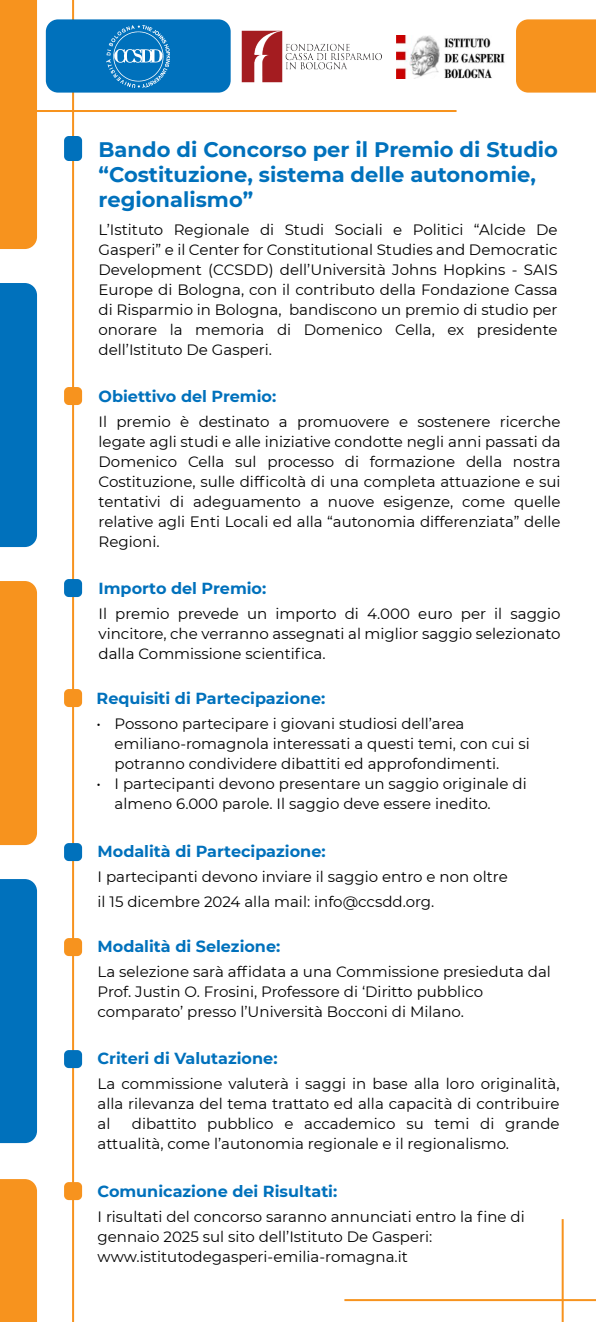
<style>
.page{position:relative;width:596px;height:1322px;background:#fff}
.page>*{position:absolute;margin:0;border:0;box-sizing:border-box;transform-origin:0 0}
.t1{font:700 21px/25.2px "Montserrat";color:#0071bc}
.t2{font:700 16px "Montserrat";color:#0071bc}
.t3{font:15px/20px "Montserrat";color:#000;text-align:justify}
.t4{font:15px/20px "Montserrat";color:#020202}
</style>
<div class="page">
<div style="left:0;top:0;width:37px;height:249px;background:#f7931e"></div>
<div style="left:0;top:581px;width:37px;height:264px;background:#f7931e"></div>
<div style="left:0;top:1179px;width:37px;height:143px;background:#f7931e"></div>
<div style="left:0;top:283px;width:37px;height:264px;background:#0071bc"></div>
<div style="left:0;top:879px;width:37px;height:264px;background:#0071bc"></div>
<hr style="left:72px;top:0;width:2px;height:1322px;background:#f7931e">
<hr style="left:561px;top:1219px;width:2px;height:103px;background:#f7931e">
<hr style="left:344px;top:1299px;width:251px;height:2px;background:#f7931e">
<hr style="left:0;top:110px;width:456px;height:2px;background:#f7931e">
<div style="left:516px;top:19px;width:79px;height:74px;background:#f7931e"></div>
<div style="left:46px;top:19px;width:184px;height:74px;background:#0071bc;border-radius:12px"></div>
<div style="left:64px;top:387px;width:18px;height:18px;background:#f7931e;border-radius:5px"></div>
<div style="left:64px;top:689px;width:18px;height:18px;background:#f7931e;border-radius:5px"></div>
<div style="left:64px;top:938px;width:18px;height:18px;background:#f7931e;border-radius:5px"></div>
<div style="left:64px;top:1182px;width:18px;height:18px;background:#f7931e;border-radius:5px"></div>
<div style="left:64px;top:136px;width:18px;height:25px;background:#0071bc;border-radius:5px"></div>
<div style="left:64px;top:579px;width:18px;height:18px;background:#0071bc;border-radius:5px"></div>
<div style="left:64px;top:843px;width:18px;height:18px;background:#0071bc;border-radius:5px"></div>
<div style="left:64px;top:1050px;width:18px;height:18px;background:#0071bc;border-radius:5px"></div>
<img style="left:241px;top:30px;width:141px;height:52px">
<img style="left:396px;top:35px;width:109px;height:43px">
<img style="left:107px;top:25px;width:63px;height:62px">
<h1 class="t1" style="left:98px;top:135px;width:460px">Bando di Concorso per il Premio di Studio “Costituzione, sistema delle autonomie, regionalismo”</h1>
<p class="t3" style="left:98px;top:219px;width:460px">L’Istituto Regionale di Studi Sociali e Politici “Alcide De Gasperi” e il Center for Constitutional Studies and Democratic Development (CCSDD) dell’Università Johns Hopkins - SAIS Europe di Bologna, con il contributo della Fondazione Cassa di Risparmio in Bologna, bandiscono un premio di studio per onorare la memoria di Domenico Cella, ex presidente dell’Istituto De Gasperi.</p>
<p class="t2" style="left:98px;top:385px;width:179px">Obiettivo del Premio:</p>
<p class="t3" style="left:98px;top:411px;width:463px">Il premio è destinato a promuovere e sostenere ricerche legate agli studi e alle iniziative condotte negli anni passati da Domenico Cella sul processo di formazione della nostra Costituzione, sulle difficoltà di una completa attuazione e sui tentativi di adeguamento a nuove esigenze, come quelle relative agli Enti Locali ed alla “autonomia differenziata” delle Regioni.</p>
<p class="t2" style="left:98px;top:577px;width:169px">Importo del Premio:</p>
<p class="t3" style="left:98px;top:603px;width:463px">Il premio prevede un importo di 4.000 euro per il saggio vincitore, che verranno assegnati al miglior saggio selezionato dalla Commissione scientifica.</p>
<p class="t2" style="left:96px;top:687px;width:230px">Requisiti di Partecipazione:</p>
<p class="t3" style="left:114px;top:713px;width:416px;text-align:left;text-indent:-18px">• Possono partecipare i giovani studiosi dell’area emiliano-romagnola interessati a questi temi, con cui si potranno condividere dibattiti ed approfondimenti.</p>
<p class="t3" style="left:114px;top:773px;width:413px;text-indent:-18px">• I partecipanti devono presentare un saggio originale di almeno 6.000 parole. Il saggio deve essere inedito.</p>
<p class="t2" style="left:97px;top:840px;width:229px">Modalità di Partecipazione:</p>
<p class="t3" style="left:97px;top:863px;width:411px;line-height:25px">I partecipanti devono inviare il saggio entro e non oltre il 15 dicembre 2024 alla mail: info@ccsdd.org.</p>
<p class="t2" style="left:97px;top:935px;width:184px">Modalità di Selezione:</p>
<p class="t4" style="left:97px;top:961px;width:454px">La selezione sarà affidata a una Commissione presieduta dal<br>Prof. Justin O. Frosini, Professore di ‘Diritto pubblico comparato’ presso l’Università Bocconi di Milano.</p>
<p class="t2" style="left:97px;top:1047px;width:181px">Criteri di Valutazione:</p>
<p class="t4" style="left:97px;top:1073px;width:463px;text-align:justify">La commissione valuterà i saggi in base alla loro originalità, alla rilevanza del tema trattato ed alla capacità di contribuire al</p>
<p class="t4" style="left:97px;top:1113px;width:463px;text-indent:34px">dibattito pubblico e accademico su temi di grande attualità, come l’autonomia regionale e il regionalismo.</p>
<p class="t2" style="left:97px;top:1180px;width:241px">Comunicazione dei Risultati:</p>
<p class="t4" style="left:97px;top:1206px;width:428px">I risultati del concorso saranno annunciati entro la fine di gennaio 2025 sul sito dell’Istituto De Gasperi: www.istitutodegasperi-emilia-romagna.it</p>
</div>
